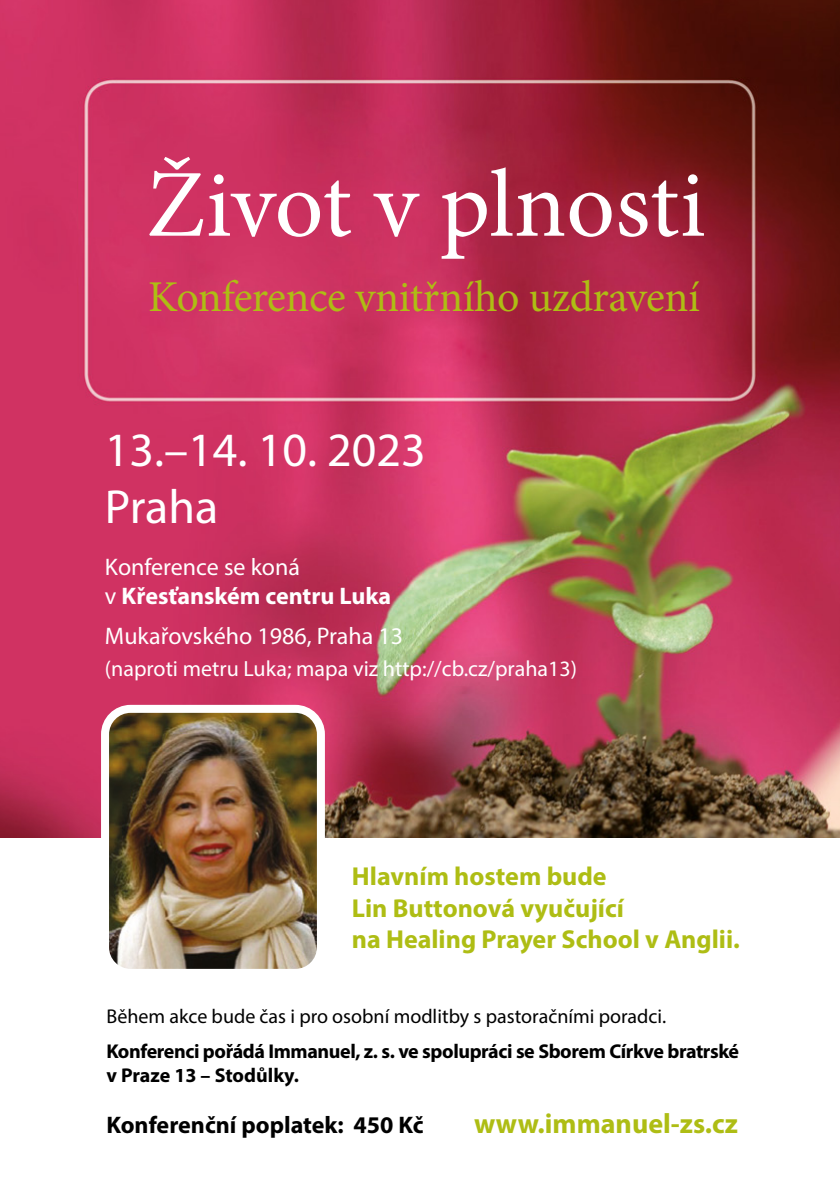
<style>
.page{position:relative;width:840px;height:1191px;background:#fff}
.page>*{position:absolute;margin:0;border:0;box-sizing:border-box;transform-origin:0 0}
.t1{font:96px "Minion Pro";letter-spacing:-.005em;color:#fff}
.t2{font:48px/57.6px "Myriad Pro";color:#fff}
.t3{font:44px "Minion Pro";letter-spacing:-.01em;color:#aebd14}
.t4{font:700 28px "Myriad Pro";color:#aebd14}
.t5{font:700 26px/31.2px "Myriad Pro";color:#aebd14}
.t6{font:700 24px/28.8px "Myriad Pro";color:#fff}
.t7{font:700 24px "Myriad Pro";color:#000}
.t8{font:24px "Myriad Pro";color:#fff}
.t9{font:22px "Myriad Pro";color:#fff}
.t10{font:700 20px/24px "Myriad Pro";letter-spacing:-.02em;color:#000}
.t11{font:20px "Myriad Pro";color:#000}
.s1{font-weight:400}
</style>
<div class="page">
<img style="left:0;top:0;width:839px;height:838px">
<img style="left:106px;top:710px;width:211px;height:258px">
<div style="left:101px;top:705px;width:224px;height:272px;border:8px solid #fff;border-radius:26px"></div>
<h1 class="t1" style="left:146px;top:141px;width:560px">Život v plnosti</h1>
<h3 class="t3" style="left:148px;top:268px;width:553px">Konference vnitřního uzdravení</h3>
<h2 class="t2" style="left:105px;top:420px;width:322px">13.–14. 10. 2023<br>Praha</h2>
<p class="t6" style="left:105px;top:551px;width:287px"><span class="s1">Konference se koná<br>v</span> Křesťanském centru Luka</p>
<p class="t8" style="left:105px;top:621px;width:299px">Mukařovského 1986, Praha 13</p>
<p class="t9" style="left:105px;top:655px;width:473px">(naproti metru Luka; mapa viz http://cb.cz/praha13)</p>
<h3 class="t5" style="left:351px;top:860px;width:389px">Hlavním hostem bude<br>Lin Buttonová vyučující<br>na Healing Prayer School v Anglii.</h3>
<p class="t11" style="left:106px;top:1004px;width:561px">Během akce bude čas i pro osobní modlitby s pastoračními poradci.</p>
<p class="t10" style="left:106px;top:1039px;width:634px">Konferenci pořádá Immanuel, z. s. ve spolupráci se Sborem Církve bratrské v Praze 13 – Stodůlky.</p>
<p class="t7" style="left:106px;top:1109px;width:318px">Konferenční poplatek: 450 Kč</p>
<h3 class="t4" style="left:474px;top:1105px;width:265px">www.immanuel-zs.cz</h3>
</div>
